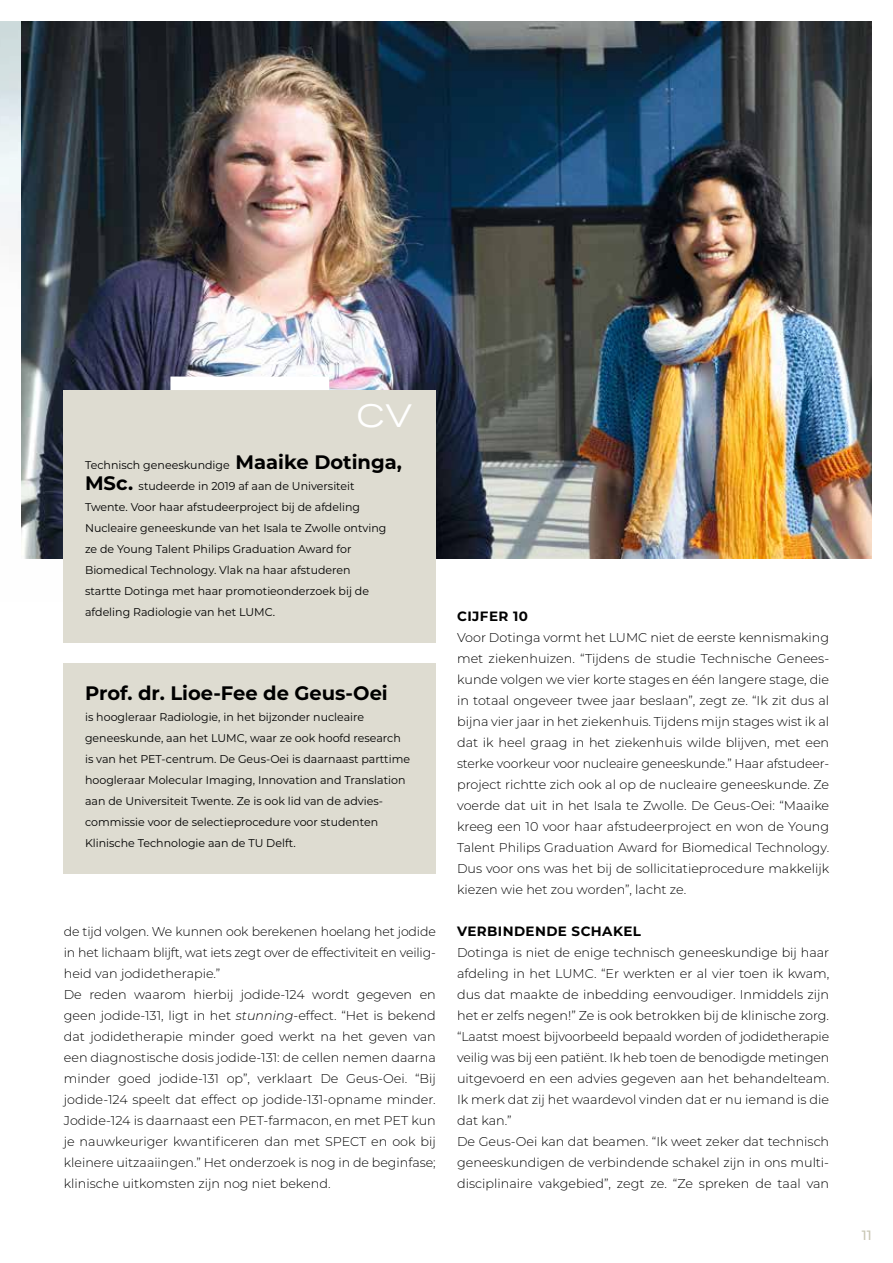
<style>
.page{position:relative;width:893px;height:1263px;background:#fff}
.page>*{position:absolute;margin:0;border:0;box-sizing:border-box;transform-origin:0 0}
.t1{font:expanded 31.2px "Trade Gothic LT Std";color:#fff}
.t2{font:700 19.5px "Montserrat";color:#000}
.t3{font:700 13.5px "Montserrat";letter-spacing:.03em;color:#000}
.t4{font:500 13.5px "Montserrat";color:#c8c6b3}
.t5{font:300 12.75px/21px "Montserrat";color:#000}
.t6{font:11.25px/21px "Montserrat";color:#000}
.s1{font-weight:700;font-size:19.5px}
.s2{font-style:italic}
</style>
<div class="page">
<img style="left:0;top:21px;width:64px;height:581px">
<img style="left:21px;top:21px;width:851px;height:537px">
<div style="left:64px;top:390px;width:372px;height:252px;background:#dedcd1"></div>
<div style="left:170px;top:377px;width:159px;height:13px;background:#fff"></div>
<div style="left:64px;top:663px;width:372px;height:210px;background:#dedcd1"></div>
<h1 class="t1" style="left:357px;top:395px;width:56px">CV</h1>
<p class="t6" style="left:85px;top:454px;width:318px">Technisch geneeskundige <span class="s1">Maaike Dotinga, MSc.</span> studeerde in 2019 af aan de Universiteit<br>Twente. Voor haar afstudeerproject bij de afdeling Nucleaire geneeskunde van het Isala te Zwolle ontving<br>ze de Young Talent Philips Graduation Award for Biomedical Technology. Vlak na haar afstuderen<br>startte Dotinga met haar promotieonderzoek bij de afdeling Radiologie van het LUMC.</p>
<h2 class="t2" style="left:85px;top:679px;width:304px">Prof. dr. Lioe-Fee de Geus-Oei</h2>
<p class="t6" style="left:85px;top:706px;width:327px">is hoogleraar Radiologie, in het bijzonder nucleaire geneeskunde, aan het LUMC, waar ze ook hoofd research is van het PET-centrum. De Geus-Oei is daarnaast parttime hoogleraar Molecular Imaging, Innovation and Translation aan de Universiteit Twente. Ze is ook lid van de advies&shy;commissie voor de selectieprocedure voor studenten Klinische Technologie aan de TU Delft.</p>
<p class="t5" style="left:64px;top:921px;width:374px">de tijd volgen. We kunnen ook berekenen hoelang het jodide in het lichaam blijft, wat iets zegt over de effectiviteit en veilig&shy;heid van jodidetherapie.”<br>De reden waarom hierbij jodide-124 wordt gegeven en geen jodide-131, ligt in het <span class="s2">stunning</span>-effect. “Het is bekend dat jodidetherapie minder goed werkt na het geven van een diagnostische dosis jodide-131: de cellen nemen daarna minder goed jodide-131 op”, verklaart De Geus-Oei. “Bij jodide-124 speelt dat effect op jodide-131-opname minder.<br>Jodide-124 is daarnaast een PET-farmacon, en met PET kun je nauwkeuriger kwantificeren dan met SPECT en ook bij kleinere uitzaaiingen.” Het onderzoek is nog in de beginfase; klinische uitkomsten zijn nog niet bekend.</p>
<p class="t3" style="left:457px;top:606px;width:72px">CIJFER 10</p>
<p class="t5" style="left:457px;top:627px;width:374px;text-align:justify">Voor Dotinga vormt het LUMC niet de eerste kennismaking met ziekenhuizen. “Tijdens de studie Technische Genees&shy;kunde volgen we vier korte stages en één langere stage, die in totaal ongeveer twee jaar beslaan”, zegt ze. “Ik zit dus al bijna vier jaar in het ziekenhuis. Tijdens mijn stages wist ik al dat ik heel graag in het ziekenhuis wilde blijven, met een sterke voorkeur voor nucleaire geneeskunde.” Haar afstudeer&shy;project richtte zich ook al op de nucleaire geneeskunde. Ze voerde dat uit in het Isala te Zwolle. De Geus-Oei: “Maaike kreeg een 10 voor haar afstudeerproject en won de Young Talent Philips Graduation Award for Biomedical Technology.<br>Dus voor ons was het bij de sollicitatieprocedure makkelijk kiezen wie het zou worden”, lacht ze.</p>
<p class="t3" style="left:457px;top:921px;width:185px">VERBINDENDE SCHAKEL</p>
<p class="t5" style="left:457px;top:942px;width:374px">Dotinga is niet de enige technisch geneeskundige bij haar afdeling in het LUMC. “Er werkten er al vier toen ik kwam, dus dat maakte de inbedding eenvoudiger. Inmiddels zijn het er zelfs negen!” Ze is ook betrokken bij de klinische zorg. “Laatst moest bijvoorbeeld bepaald worden of jodidetherapie veilig was bij een patiënt. Ik heb toen de benodigde metingen uitgevoerd en een advies gegeven aan het behandelteam.<br>Ik merk dat zij het waardevol vinden dat er nu iemand is die dat kan.”<br>De Geus-Oei kan dat beamen. “Ik weet zeker dat technisch geneeskundigen de verbindende schakel zijn in ons multi&shy;disciplinaire vakgebied”, zegt ze. “Ze spreken de taal van</p>
<p class="t4" style="left:862px;top:1226px;width:11px">11</p>
</div>
